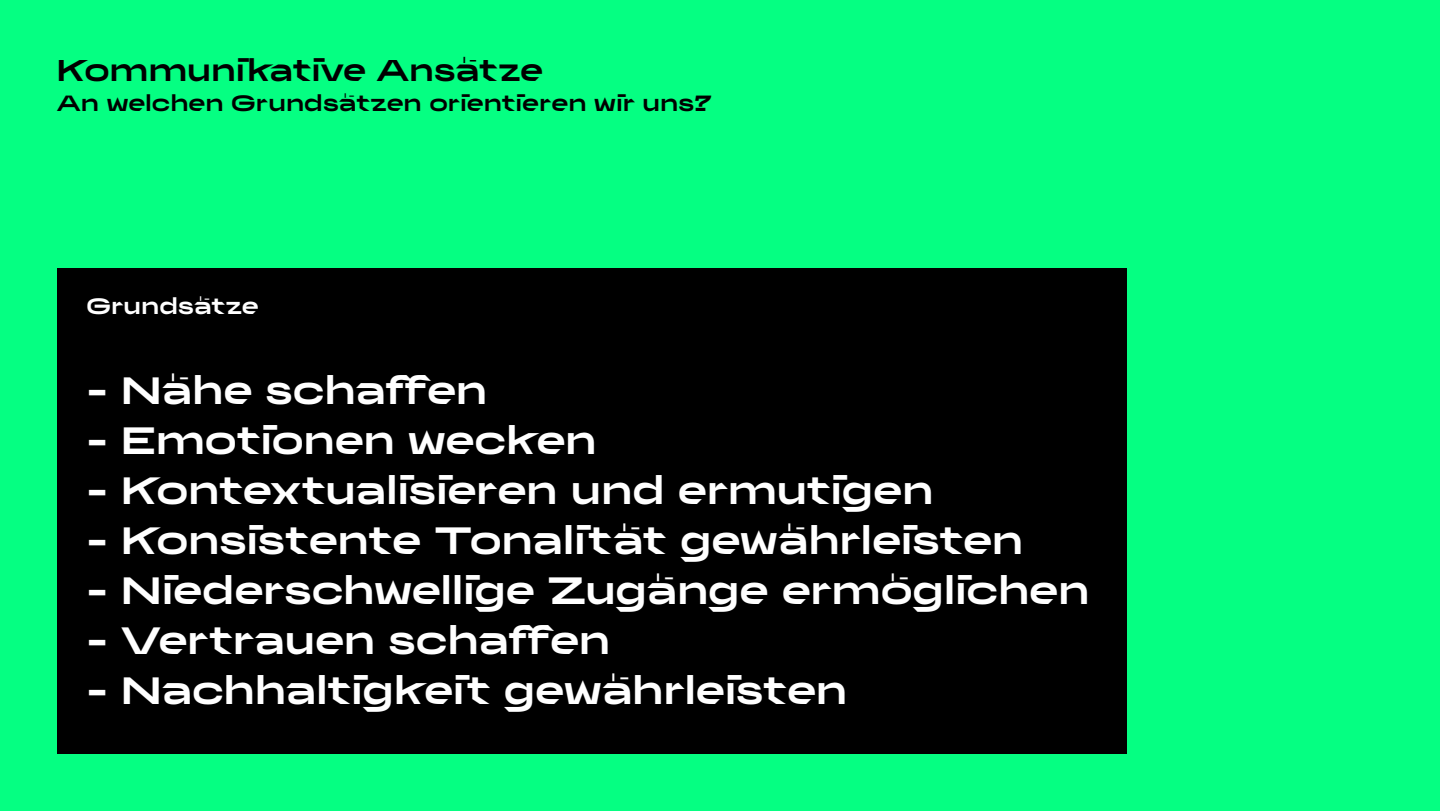
<style>
.page{position:relative;width:1440px;height:811px;background:#05ff82}
.page>*{position:absolute;margin:0;border:0;box-sizing:border-box;transform-origin:0 0}
.t1{font:500 38px "BRRR";letter-spacing:-.005em;color:#fff}
.t2{font:500 30px "BRRR";letter-spacing:-.005em;color:#000}
.t3{font:500 22px "BRRR";color:#000}
.t4{font:500 22px "BRRR";letter-spacing:.005em;color:#fff}
</style>
<div class="page">
<div style="left:57px;top:268px;width:1069px;height:486px;background:#000"></div>
<p class="t2" style="left:57px;top:53px;width:488px">Kommunikative Ansätze</p>
<p class="t3" style="left:57px;top:90px;width:656px">An welchen Grundsätzen orientieren wir uns?</p>
<p class="t4" style="left:86px;top:294px;width:174px">Grundsätze</p>
<p class="t1" style="left:86px;top:369px;width:402px">- Nähe schaffen</p>
<p class="t1" style="left:86px;top:419px;width:512px">- Emotionen wecken</p>
<p class="t1" style="left:86px;top:469px;width:848px">- Kontextualisieren und ermutigen</p>
<p class="t1" style="left:86px;top:519px;width:938px">- Konsistente Tonalität gewährleisten</p>
<p class="t1" style="left:86px;top:569px;width:1004px">- Niederschwellige Zugänge ermöglichen</p>
<p class="t1" style="left:86px;top:619px;width:525px">- Vertrauen schaffen</p>
<p class="t1" style="left:86px;top:669px;width:762px">- Nachhaltigkeit gewährleisten</p>
</div>
